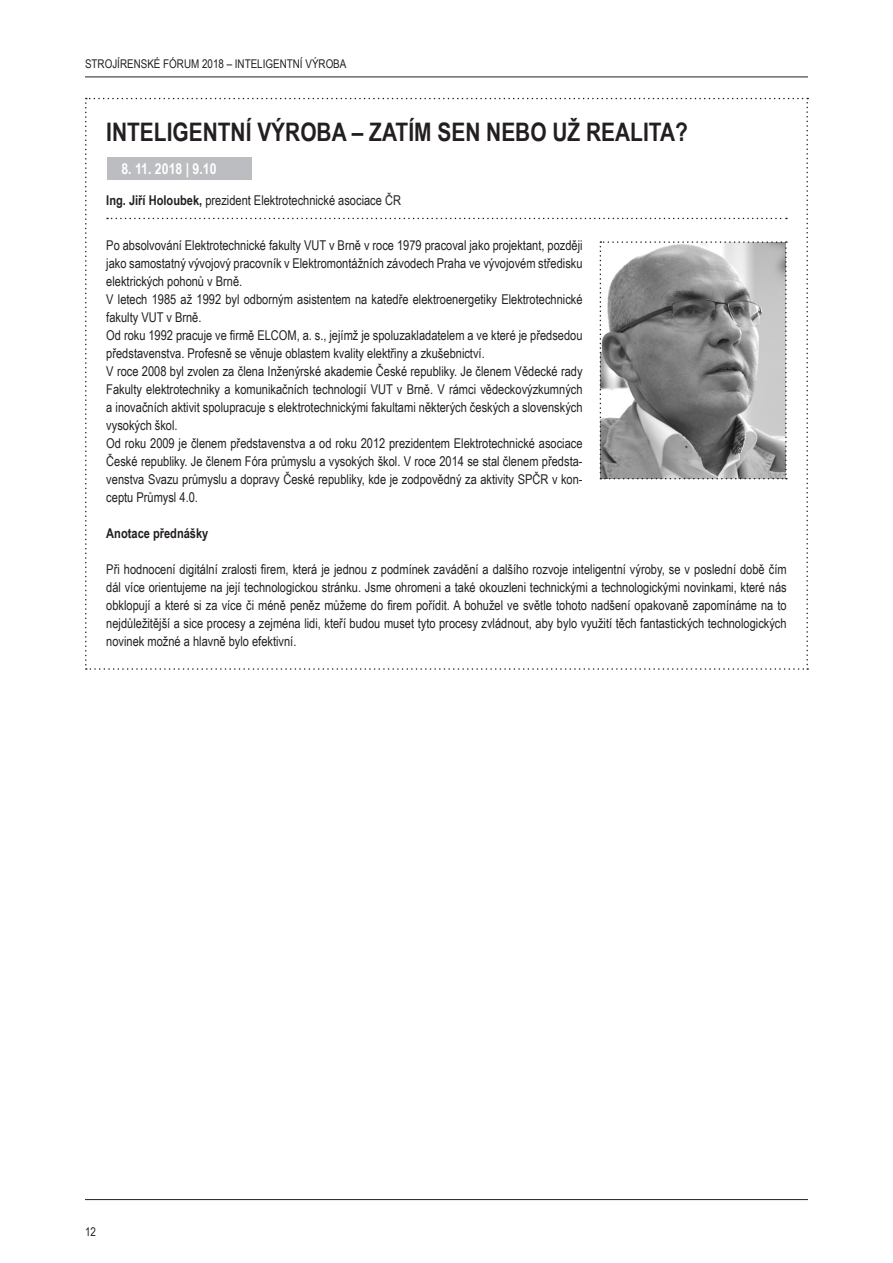
<style>
.page{position:relative;width:893px;height:1263px;background:#fff}
.page>*{position:absolute;margin:0;border:0;box-sizing:border-box;transform-origin:0 0}
.pf_text{font:700 25.5px "Arial Narrow";color:#231f20}
.t1{font:700 15px "Arial Narrow";color:#fff}
.pf_text-2{font:13.5px/18px "Arial Narrow";color:#231f20;text-align:justify}
.t2{font:700 13.5px "Arial Narrow";color:#231f20}
.t3{font:12px "Arial Narrow";color:#231f20}
.s1{font-weight:700}
</style>
<div class="page">
<hr style="left:85px;top:77px;width:723px;height:1px;background:#231f20">
<hr style="left:85px;top:1199px;width:723px;height:1px;background:#231f20">
<svg style="left:85px;top:98px;width:723px;height:572px"></svg>
<div style="left:107px;top:157px;width:144px;height:23px;background:#bcbdc0"></div>
<p class="t3" style="left:85px;top:55px;width:263px">STROJÍRENSKÉ FÓRUM 2018 – INTELIGENTNÍ VÝROBA</p>
<p class="pf_text" style="left:106px;top:113px;width:583px">INTELIGENTNÍ VÝROBA – ZATÍM SEN NEBO UŽ REALITA?</p>
<p class="t1" style="left:121px;top:158px;width:97px">8. 11. 2018 | 9.10</p>
<p class="pf_text-2" style="left:106px;top:191px;width:296px"><span class="s1">Ing. Jiří Holoubek,</span> prezident Elektrotechnické asociace ČR</p>
<p class="pf_text-2" style="left:106px;top:236px;width:478px">Po absolvování Elektrotechnické fakulty VUT v Brně v roce 1979 pracoval jako projektant, později jako samostatný vývojový pracovník v Elektromontážních závodech Praha ve vývojovém středisku elektrických pohonů v Brně.</p>
<p class="pf_text-2" style="left:106px;top:290px;width:477px">V letech 1985 až 1992 byl odborným asistentem na katedře elektroenergetiky Elektrotechnické fakulty VUT v Brně.</p>
<p class="pf_text-2" style="left:106px;top:326px;width:478px">Od roku 1992 pracuje ve firmě ELCOM, a. s., jejímž je spoluzakladatelem a ve které je předsedou představenstva. Profesně se věnuje oblastem kvality elektřiny a zkušebnictví.</p>
<p class="pf_text-2" style="left:106px;top:362px;width:478px">V roce 2008 byl zvolen za člena Inženýrské akademie České republiky. Je členem Vědecké rady Fakulty elektrotechniky a komunikačních technologií VUT v Brně. V rámci vědeckovýzkumných a inovačních aktivit spolupracuje s elektrotechnickými fakultami některých českých a slovenských vysokých škol.</p>
<p class="pf_text-2" style="left:106px;top:434px;width:478px">Od roku 2009 je členem představenstva a od roku 2012 prezidentem Elektrotechnické asociace České republiky. Je členem Fóra průmyslu a vysokých škol. V roce 2014 se stal členem předsta&shy;venstva Svazu průmyslu a dopravy České republiky, kde je zodpovědný za aktivity SPČR v kon&shy;ceptu Průmysl 4.0.</p>
<p class="t2" style="left:106px;top:523px;width:104px">Anotace přednášky</p>
<p class="pf_text-2" style="left:106px;top:560px;width:682px">Při hodnocení digitální zralosti firem, která je jednou z podmínek zavádění a dalšího rozvoje inteligentní výroby, se v poslední době čím dál více orientujeme na její technologickou stránku. Jsme ohromeni a také okouzleni technickými a technologickými novinkami, které nás obklopují a které si za více či méně peněz můžeme do firem pořídit. A bohužel ve světle tohoto nadšení opakovaně zapomínáme na to nejdůležitější a sice procesy a zejména lidi, kteří budou muset tyto procesy zvládnout, aby bylo využití těch fantastických technologických novinek možné a hlavně bylo efektivní.</p>
<p class="t3" style="left:85px;top:1223px;width:12px">12</p>
</div>
